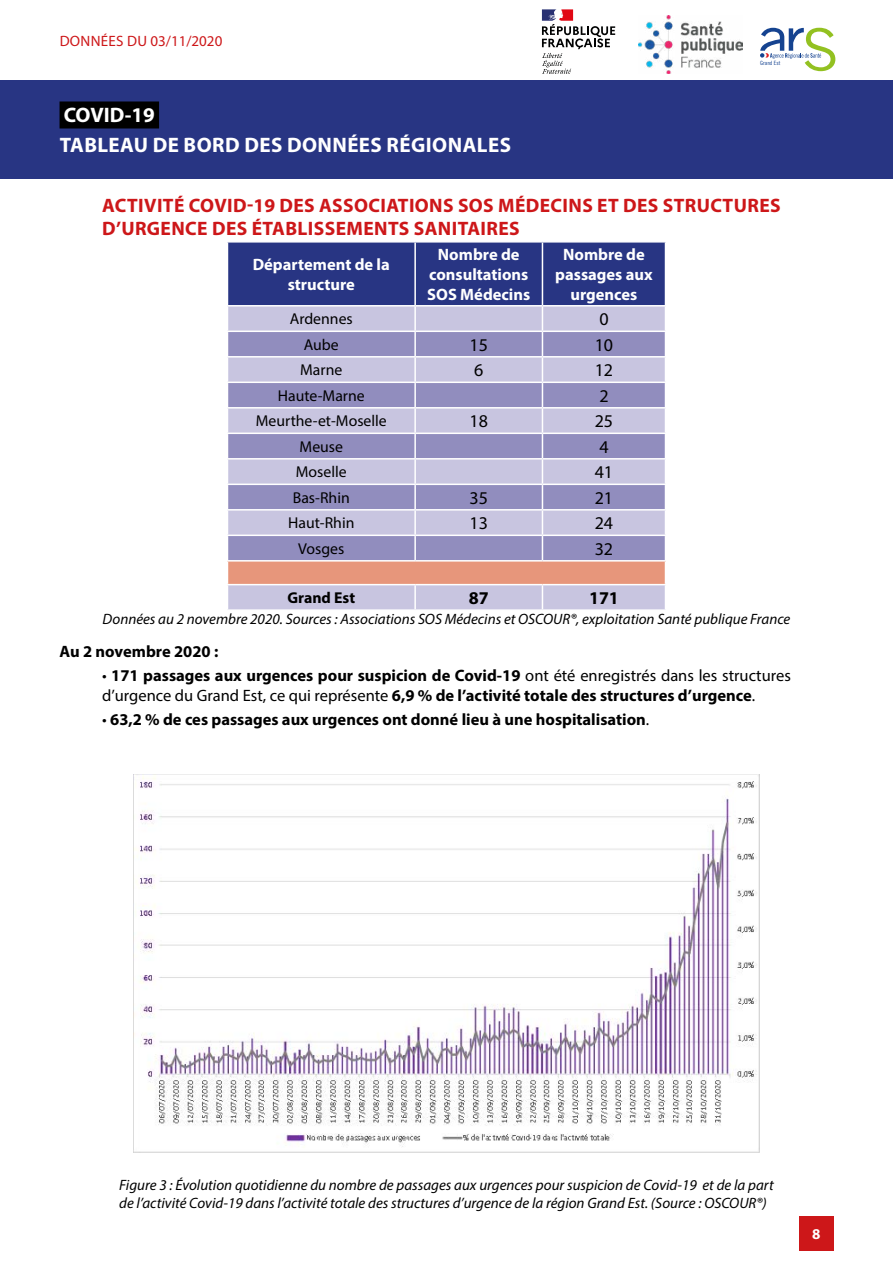
<style>
.page{position:relative;width:893px;height:1263px;background:#fff}
.page>*{position:absolute;margin:0;border:0;box-sizing:border-box;transform-origin:0 0}
.t1{font:700 21px/29.4px "Myriad Pro";letter-spacing:.02em;color:#fff}
.Partie{font:700 19.5px/23.4px "Myriad Pro";letter-spacing:.02em;color:#cd1719}
.t2{font:18px "Myriad Pro";color:#000}
.t3{font:700 18px "Myriad Pro";color:#000}
.Texte{font:700 16.5px/19.8px "Myriad Pro";color:#000}
.t4{font:700 16.5px/19.8px "Myriad Pro";color:#fff;text-align:center}
.t5{font:15.75px "Myriad Pro";color:#000}
.t6{font:700 15.75px "Myriad Pro";color:#000}
.Legende{font:italic 15px/18px "Myriad Pro";color:#000}
.t7{font:15px "Myriad Pro";letter-spacing:.02em;color:#cd1719}
.t8{font:700 15px "Myriad Pro";color:#fff}
.t9{font:5.85px "Trade Gothic LT Std Cn 18";color:#154390}
.s1{font-weight:400}
</style>
<div class="page">
<div style="left:0;top:80px;width:893px;height:99px;background:#283583"></div>
<div style="left:60px;top:101px;width:99px;height:27px;background:#000"></div>
<div style="left:799px;top:1216px;width:34px;height:34px;background:#cd1719"></div>
<img style="left:638px;top:15px;width:104px;height:59px">
<svg style="left:760px;top:28px;width:75px;height:43px"></svg>
<svg style="left:542px;top:9px;width:73px;height:65px"></svg>
<svg style="left:227px;top:242px;width:439px;height:367px;background:#a09bc1"></svg>
<img style="left:134px;top:774px;width:625px;height:378px">
<p class="t7" style="left:60px;top:31px;width:164px">DONNÉES DU 03/11/2020</p>
<h1 class="t1" style="left:60px;top:100px;width:453px">COVID-19<br>TABLEAU DE BORD DES DONNÉES RÉGIONALES</h1>
<p class="t9" style="left:760px;top:59px;width:22px">Grand Est</p>
<p class="Partie" style="left:102px;top:193px;width:680px">ACTIVITÉ COVID-19 DES ASSOCIATIONS SOS MÉDECINS ET DES STRUCTURES<br>D’URGENCE DES ÉTABLISSEMENTS SANITAIRES</p>
<p class="t4" style="left:253px;top:254px;width:139px">Département de la structure</p>
<p class="t4" style="left:427px;top:244px;width:105px">Nombre de consultations<br>SOS Médecins</p>
<p class="t4" style="left:555px;top:244px;width:99px">Nombre de passages aux urgences</p>
<p class="t5" style="left:290px;top:309px;width:64px">Ardennes</p>
<p class="t2" style="left:599px;top:308px;width:11px">0</p>
<p class="t5" style="left:304px;top:335px;width:36px">Aube</p>
<p class="t2" style="left:470px;top:334px;width:20px">15</p>
<p class="t2" style="left:595px;top:334px;width:20px">10</p>
<p class="t5" style="left:300px;top:360px;width:44px">Marne</p>
<p class="t2" style="left:474px;top:359px;width:11px">6</p>
<p class="t2" style="left:595px;top:359px;width:20px">12</p>
<p class="t5" style="left:278px;top:386px;width:89px">Haute-Marne</p>
<p class="t2" style="left:599px;top:385px;width:11px">2</p>
<p class="t5" style="left:256px;top:411px;width:132px">Meurthe-et-Moselle</p>
<p class="t2" style="left:470px;top:410px;width:20px">18</p>
<p class="t2" style="left:595px;top:410px;width:20px">25</p>
<p class="t5" style="left:300px;top:437px;width:45px">Meuse</p>
<p class="t2" style="left:599px;top:436px;width:11px">4</p>
<p class="t5" style="left:296px;top:462px;width:52px">Moselle</p>
<p class="t2" style="left:595px;top:461px;width:20px">41</p>
<p class="t5" style="left:293px;top:488px;width:58px">Bas-Rhin</p>
<p class="t2" style="left:470px;top:487px;width:20px">35</p>
<p class="t2" style="left:595px;top:487px;width:20px">21</p>
<p class="t5" style="left:288px;top:513px;width:68px">Haut-Rhin</p>
<p class="t2" style="left:470px;top:512px;width:20px">13</p>
<p class="t2" style="left:595px;top:512px;width:20px">24</p>
<p class="t5" style="left:298px;top:539px;width:48px">Vosges</p>
<p class="t2" style="left:595px;top:538px;width:20px">32</p>
<p class="t6" style="left:287px;top:588px;width:69px">Grand Est</p>
<p class="t3" style="left:469px;top:586px;width:21px">87</p>
<p class="t3" style="left:589px;top:586px;width:31px">171</p>
<p class="Legende" style="left:103px;top:610px;width:689px">Données au 2 novembre 2020. Sources : Associations SOS Médecins et OSCOUR®, exploitation Santé publique France</p>
<p class="Texte" style="left:60px;top:641px;width:160px">Au 2 novembre 2020 :</p>
<p class="Texte" style="left:102px;top:665px;width:690px"><span class="s1">•</span> 171 passages aux urgences pour suspicion de Covid-19 <span class="s1">ont été enregistrés dans les structures d’urgence du Grand Est, ce qui représente</span> 6,9 % de l’activité totale des structures d’urgence<span class="s1">.</span></p>
<p class="Texte" style="left:102px;top:709px;width:549px"><span class="s1">•</span> 63,2 % de ces passages aux urgences ont donné lieu à une hospitalisation<span class="s1">.</span></p>
<p class="Legende" style="left:119px;top:1176px;width:656px">Figure 3 : Évolution quotidienne du nombre de passages aux urgences pour suspicion de Covid-19 et de la part de l’activité Covid-19 dans l’activité totale des structures d’urgence de la région Grand Est. (Source : OSCOUR®)</p>
<p class="t8" style="left:812px;top:1224px;width:10px">8</p>
</div>
